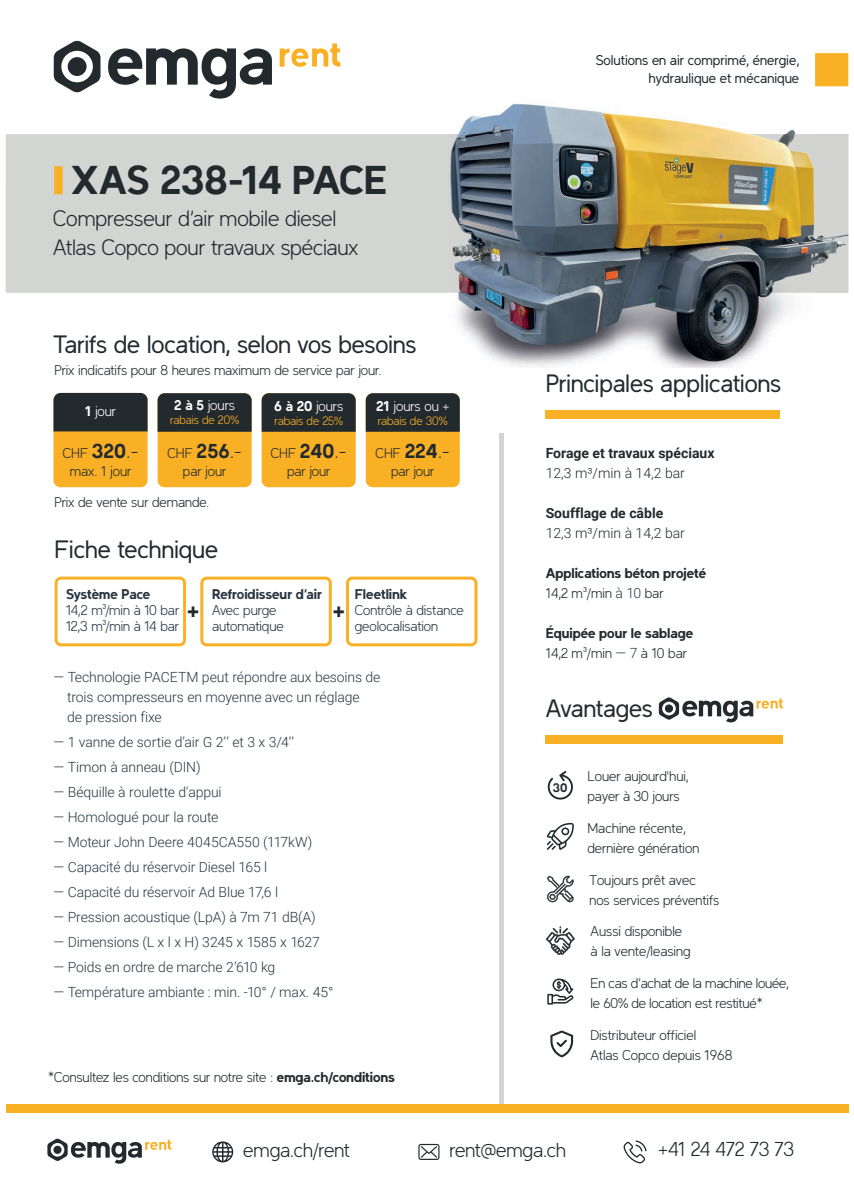
<style>
.page{position:relative;width:854px;height:1202px;background:#fff}
.page>*{position:absolute;margin:0;border:0;box-sizing:border-box;transform-origin:0 0}
.t1{font:700 40px "Latinka";letter-spacing:-.01em;color:#232a2e}
.t2{font:25px "Latinka";letter-spacing:-.01em;color:#232a2e}
.t3{font:700 25px "Latinka";color:#232a2e}
.t4{font:300 22px/29px "Latinka";letter-spacing:-.01em;color:#232a2e}
.t5{font:300 20px "Latinka";letter-spacing:-.015em;color:#232a2e}
.t6{font:300 14px/25px "Roboto";letter-spacing:-.01em;color:#283641}
.t7{font:300 14px/20px "Latinka";color:#232a2e}
.t8{font:300 14px/16px "Latinka";letter-spacing:-.005em;color:#283641}
.t9{font:700 14px/20px "Latinka";color:#232a2e}
.t10{font:14px/18px "Latinka";color:#232a2e;text-align:right}
.t11{font:700 14px "Roboto";color:#232a2e}
.t12{font:700 14px "Latinka";color:#283641}
.t13{font:300 14px "Roboto";color:#232a2e}
.t14{font:300 14px "Latinka";color:#fff}
.t15{font:700 12.3px "Latinka";color:#232a2e}
.t16{font:300 12px "Latinka";letter-spacing:-.005em;color:#fab025}
.s1{font-weight:700}
.s2{font-weight:700;font-size:20px}
.s3{font-size:20px}
.s4{font-weight:300}
.s5{font-family:"Roboto";font-weight:300;color:#283641}
</style>
<div class="page">
<div style="left:499px;top:433px;width:5px;height:673px;background:#d3d5d3"></div>
<div style="left:6px;top:134px;width:442px;height:159px;background:#d3d5d3"></div>
<div style="left:6px;top:1104px;width:842px;height:9px;background:#fab025"></div>
<svg style="left:623px;top:1140px;width:23px;height:23px"></svg>
<svg style="left:212px;top:1141px;width:21px;height:21px"></svg>
<svg style="left:418px;top:1144px;width:21px;height:16px"></svg>
<svg style="left:55px;top:577px;width:131px;height:69px"></svg>
<svg style="left:200px;top:577px;width:131px;height:69px"></svg>
<svg style="left:815px;top:53px;width:33px;height:33px"></svg>
<div style="left:545px;top:410px;width:235px;height:8px;background:#fab025"></div>
<svg style="left:108px;top:48px;width:164px;height:51px"></svg>
<svg style="left:54px;top:40px;width:46px;height:53px"></svg>
<div style="left:68px;top:57px;width:18px;height:19px;background:#232a2e;border-radius:50%"></div>
<svg style="left:279px;top:43px;width:61px;height:24px"></svg>
<div style="left:53px;top:393px;width:94px;height:94px;background:#fab025;border-radius:7px"></div>
<div style="left:53px;top:393px;width:94px;height:38px;background:#232a2e"></div>
<div style="left:157px;top:393px;width:94px;height:94px;background:#fab025;border-radius:7px"></div>
<div style="left:157px;top:393px;width:94px;height:39px;background:#232a2e"></div>
<div style="left:261px;top:393px;width:94px;height:94px;background:#fab025;border-radius:7px"></div>
<div style="left:261px;top:393px;width:94px;height:39px;background:#232a2e"></div>
<div style="left:365px;top:393px;width:94px;height:94px;background:#fab025;border-radius:7px"></div>
<div style="left:365px;top:393px;width:94px;height:39px;background:#232a2e"></div>
<svg style="left:54px;top:166px;width:9px;height:28px"></svg>
<svg style="left:47px;top:1138px;width:124px;height:26px"></svg>
<svg style="left:346px;top:577px;width:131px;height:69px"></svg>
<div style="left:545px;top:735px;width:237px;height:9px;background:#fab025"></div>
<svg style="left:658px;top:697px;width:124px;height:25px"></svg>
<svg style="left:546px;top:926px;width:28px;height:29px"></svg>
<svg style="left:547px;top:875px;width:26px;height:27px"></svg>
<svg style="left:546px;top:823px;width:27px;height:27px"></svg>
<svg style="left:550px;top:1030px;width:23px;height:27px"></svg>
<svg style="left:547px;top:771px;width:25px;height:29px"></svg>
<svg style="left:547px;top:978px;width:26px;height:26px"></svg>
<img style="left:456px;top:293px;width:337px;height:75px">
<img style="left:448px;top:103px;width:400px;height:190px">
<h1 class="t1" style="left:71px;top:158px;width:317px">XAS 238-14 PACE</h1>
<h3 class="t4" style="left:53px;top:205px;width:306px">Compresseur d’air mobile diesel<br>Atlas Copco pour travaux spéciaux</h3>
<h2 class="t2" style="left:53px;top:336px;width:364px">Tarifs de location, selon vos besoins</h2>
<p class="t7" style="left:54px;top:361px;width:328px">Prix indicatifs pour 8 heures maximum de service par jour.</p>
<p class="t14" style="left:174px;top:399px;width:62px"><span class="s1">2 à 5</span> jours</p>
<p class="t16" style="left:170px;top:415px;width:71px">rabais de 20%</p>
<p class="t14" style="left:85px;top:405px;width:33px"><span class="s1">1</span> jour</p>
<p class="t14" style="left:274px;top:400px;width:70px"><span class="s1">6 à 20</span> jours</p>
<p class="t16" style="left:274px;top:415px;width:70px">rabais de 25%</p>
<p class="t14" style="left:376px;top:400px;width:75px"><span class="s1">21</span> jours ou +</p>
<p class="t16" style="left:378px;top:415px;width:71px">rabais de 30%</p>
<p class="t7" style="left:63px;top:445px;width:77px;line-height:18px;text-align:center">CHF <span class="s2">320</span><span class="s3">.- </span>max. 1 jour</p>
<p class="t7" style="left:167px;top:445px;width:76px;line-height:18px;text-align:center">CHF <span class="s2">256</span><span class="s3">.- </span>par jour</p>
<p class="t7" style="left:271px;top:445px;width:77px;line-height:18px;text-align:center">CHF <span class="s2">240</span><span class="s3">.- </span>par jour</p>
<p class="t7" style="left:375px;top:445px;width:76px;line-height:18px;text-align:center">CHF <span class="s2">224</span><span class="s3">.- </span>par jour</p>
<p class="t7" style="left:54px;top:493px;width:156px">Prix de vente sur demande.</p>
<h2 class="t2" style="left:54px;top:540px;width:165px">Fiche technique</h2>
<p class="t12" style="left:66px;top:586px;width:86px">Système Pace</p>
<p class="t8" style="left:66px;top:603px;width:115px">14,2 m³/min à 10 bar<br>12,3 m³/min à 14 bar</p>
<p class="t12" style="left:212px;top:587px;width:111px">Refroidisseur d’air</p>
<p class="t8" style="left:212px;top:603px;width:73px">Avec purge automatique</p>
<p class="t6" style="left:67px;top:666px;width:315px;line-height:20px;text-indent:-14px">― Technologie PACETM peut répondre aux besoins de trois compresseurs en moyenne avec un réglage<br>de pression fixe</p>
<p class="t6" style="left:53px;top:729px;width:281px">― 1 vanne de sortie d’air G 2’’ et 3 x 3/4‘’<br>― Timon à anneau (DIN)<br>― Béquille à roulette d'appui<br>― Homologué pour la route<br>― Moteur John Deere 4045CA550 (117kW)<br>― Capacité du réservoir Diesel 165 l<br>― Capacité du réservoir Ad Blue 17,6 l<br>― Pression acoustique (LpA) à 7m 71 dB(A)<br>― Dimensions (L x l x H) 3245 x 1585 x 1627 ― Poids en ordre de marche 2’610 kg<br>― Température ambiante : min. -10° / max. 45°</p>
<p class="t12" style="left:354px;top:587px;width:54px">Fleetlink</p>
<p class="t8" style="left:354px;top:603px;width:110px">Contrôle à distance geolocalisation</p>
<h2 class="t3" style="left:186px;top:596px;width:15px">+</h2>
<h2 class="t3" style="left:332px;top:596px;width:15px">+</h2>
<p class="t7" style="left:48px;top:1068px;width:348px">*Consultez les conditions sur notre site : <span class="s1">emga.ch/conditions</span></p>
<p class="t10" style="left:595px;top:53px;width:205px">Solutions en air comprimé, énergie, hydraulique et mécanique</p>
<h2 class="t2" style="left:545px;top:374px;width:237px">Principales applications</h2>
<p class="t11" style="left:545px;top:447px;width:170px">Forage et travaux spéciaux</p>
<p class="t13" style="left:545px;top:463px;width:141px">12,3 m³/min à 14,2 bar</p>
<p class="t11" style="left:545px;top:507px;width:119px">Soufflage de câble</p>
<p class="t13" style="left:545px;top:523px;width:141px">12,3 m³/min à 14,2 bar</p>
<p class="t9" style="left:545px;top:563px;width:162px">Applications béton projeté<br><span class="s4">14,2 m³/min</span> <span class="s5">à 10</span> <span class="s4">bar</span></p>
<p class="t9" style="left:545px;top:623px;width:149px">Équipée pour le sablage<br><span class="s4">14,2 m³/min</span> <span class="s5">― 7</span> <span class="s4">à 10 bar</span></p>
<h2 class="t2" style="left:545px;top:699px;width:109px">Avantages</h2>
<p class="t15" style="left:552px;top:781px;width:16px">30</p>
<p class="t7" style="left:587px;top:767px;width:103px">Louer aujourd'hui, payer à 30 jours</p>
<p class="t7" style="left:587px;top:819px;width:113px">Machine récente, dernière génération</p>
<p class="t7" style="left:589px;top:871px;width:131px">Toujours prêt avec nos services préventifs</p>
<p class="t7" style="left:590px;top:922px;width:101px">Aussi disponible à la vente/leasing</p>
<p class="t7" style="left:590px;top:974px;width:200px">En cas d’achat de la machine louée, le 60% de location est restitué*</p>
<p class="t7" style="left:590px;top:1026px;width:143px">Distributeur officiel<br>Atlas Copco depuis 1968</p>
<h3 class="t5" style="left:243px;top:1141px;width:108px">emga.ch/rent</h3>
<h3 class="t5" style="left:449px;top:1141px;width:118px">rent@emga.ch</h3>
<h3 class="t5" style="left:658px;top:1140px;width:138px">+41 24 472 73 73</h3>
</div>
